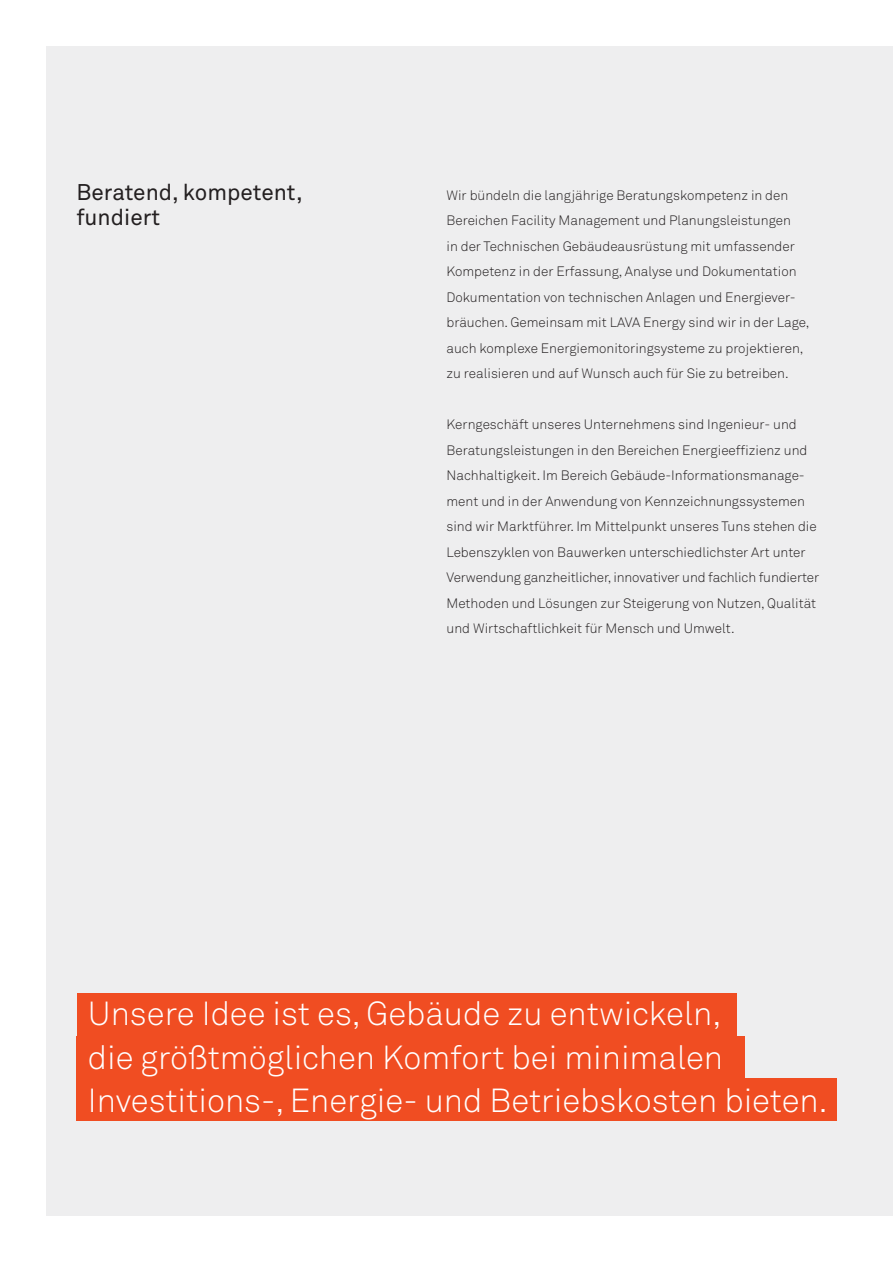
<style>
.page{position:relative;width:893px;height:1263px;background:#fff}
.page>*{position:absolute;margin:0;border:0;box-sizing:border-box;transform-origin:0 0}
.t1{font:300 33px/43.5px "Akkurat";color:#fff}
.t2{font:22.5px/25.5px "Akkurat";color:#231f20}
.t3{font:300 13.5px/25.5px "Akkurat";color:#231f20}
</style>
<div class="page">
<div style="left:47px;top:47px;width:846px;height:1169px;background:#eeeeef"></div>
<div style="left:77px;top:993px;width:659px;height:44px;background:#f04d22"></div>
<div style="left:77px;top:1036px;width:668px;height:43px;background:#f04d22"></div>
<div style="left:77px;top:1078px;width:760px;height:43px;background:#f04d22"></div>
<h2 class="t2" style="left:77px;top:179px;width:228px">Beratend, kompetent, fundiert</h2>
<p class="t3" style="left:446px;top:182px;width:364px">Wir bündeln die langjährige Beratungskompetenz in den Bereichen Facility Management und Planungsleistungen<br>in der Technischen Gebäudeausrüstung mit umfassender Kompetenz in der Erfassung, Analyse und Dokumentation Dokumentation von technischen Anlagen und Energiever&shy;bräuchen. Gemeinsam mit LAVA Energy sind wir in der Lage, auch komplexe Energiemonitoringsysteme zu projektieren, zu realisieren und auf Wunsch auch für Sie zu betreiben.</p>
<p class="t3" style="left:446px;top:412px;width:374px">Kerngeschäft unseres Unternehmens sind Ingenieur- und Beratungsleistungen in den Bereichen Energieeffizienz und Nachhaltigkeit. Im Bereich Gebäude-Informationsmanage&shy;ment und in der Anwendung von Kennzeichnungssystemen sind wir Marktführer. Im Mittelpunkt unseres Tuns stehen die Lebenszyklen von Bauwerken unterschiedlichster Art unter Verwendung ganzheitlicher, innovativer und fachlich fundierter Methoden und Lösungen zur Steigerung von Nutzen, Qualität und Wirtschaftlichkeit für Mensch und Umwelt.</p>
<h1 class="t1" style="left:88px;top:991px;width:741px">Unsere Idee ist es, Gebäude zu entwickeln,<br>die größtmöglichen Komfort bei minimalen<br>Investitions-, Energie- und Betriebskosten bieten.</h1>
</div>
